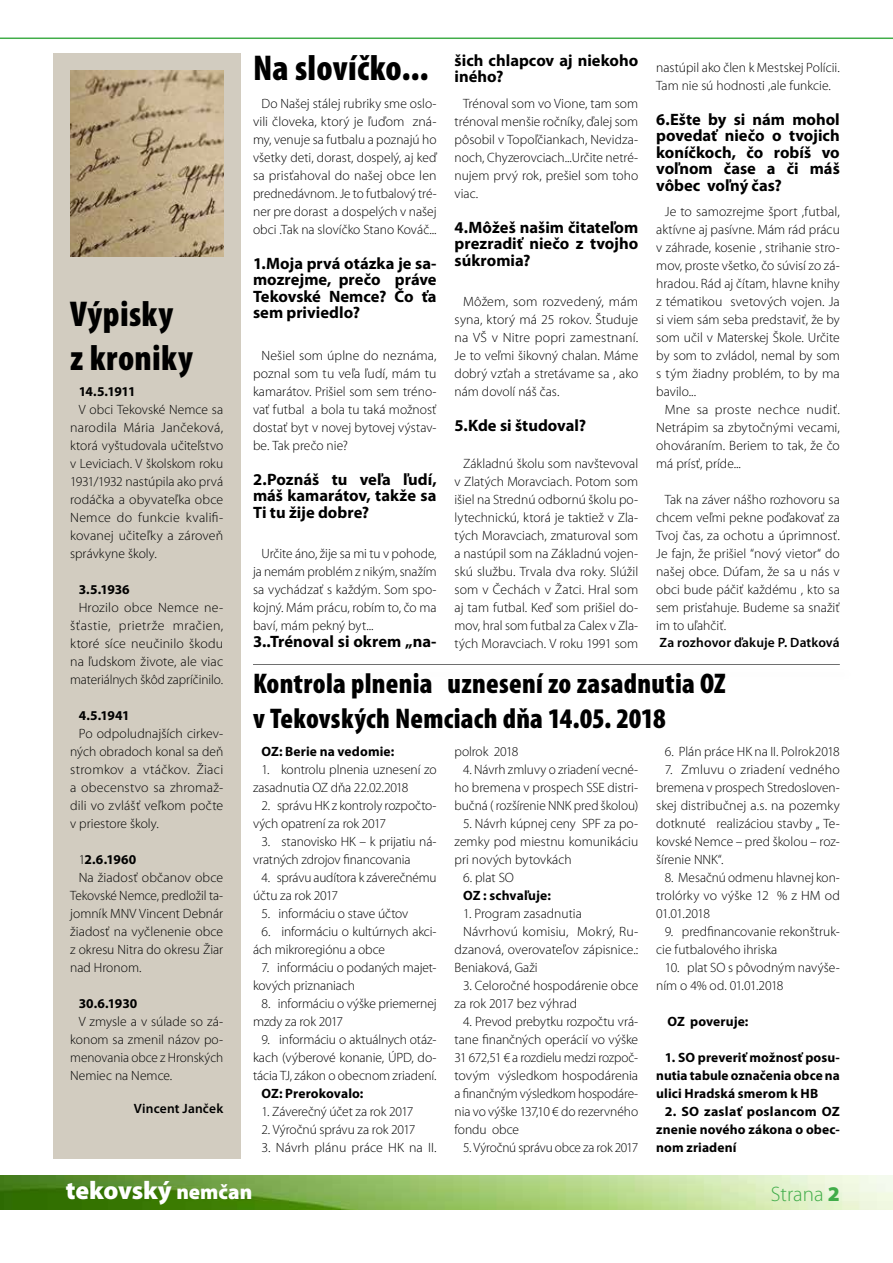
<style>
.page{position:relative;width:893px;height:1263px;background:#fff}
.page>*{position:absolute;margin:0;border:0;box-sizing:border-box;transform-origin:0 0}
.t1{font:900 condensed 36px/43.2px "Mini Pro";letter-spacing:.01em;color:#000}
.t2{font:900 condensed 28.5px/34.2px "Mini Pro";letter-spacing:.01em;color:#000}
.t3{font:900 25.5px "Mini Pro";letter-spacing:-.005em;color:#fff}
.t4{font:300 21px "Mini Pro";color:#41ad49}
.t5{font:700 16.5px/16.5px "Mini Pro";color:#000;text-align:justify}
.t6{font:300 13.5px/18px "Mini Pro";color:#000;text-align:justify}
.t7{font:700 13.5px/18px "Mini Pro";letter-spacing:.01em;color:#000;text-align:justify}
.t8{font:600 13.5px "Mini Pro";letter-spacing:.01em;color:#000}
.s1{font-weight:300}
.s2{font-size:21px}
.s3{font-weight:900}
</style>
<div class="page">
<img style="left:0;top:1176px;width:893px;height:34px">
<hr style="left:0;top:38px;width:893px;height:1px;background:#41ad49">
<div style="left:53px;top:53px;width:187px;height:1106px;background:#d2ccc0"></div>
<hr style="left:253px;top:664px;width:587px;height:1px;background:#000">
<img style="left:70px;top:70px;width:153px;height:186px">
<h1 class="t1" style="left:70px;top:293px;width:124px">Výpisky z kroniky</h1>
<p class="t7" style="left:79px;top:383px;width:58px">14.5.1911</p>
<p class="t6" style="left:70px;top:401px;width:155px;text-indent:9px">V obci Tekovské Nemce sa narodila Mária Jančeková, ktorá vyštudovala učiteľstvo v Leviciach. V školskom roku 1931/1932 nastúpila ako prvá rodáčka a obyvateľka obce Nemce do funkcie kvalifi&shy;kovanej učiteľky a zároveň správkyne školy.</p>
<p class="t7" style="left:79px;top:581px;width:53px">3.5.1936</p>
<p class="t6" style="left:70px;top:599px;width:155px;text-indent:9px">Hrozilo obce Nemce ne&shy;šťastie, prietrže mračien, ktoré síce neučinilo škodu na ľudskom živote, ale viac materiálnych škôd zapríčinilo.</p>
<p class="t7" style="left:79px;top:707px;width:52px">4.5.1941</p>
<p class="t6" style="left:70px;top:725px;width:155px;text-indent:9px">Po odpoludnajších cirkev&shy;ných obradoch konal sa deň stromkov a vtáčkov. Žiaci a obecenstvo sa zhromaž&shy;dili vo zvlášť veľkom počte v priestore školy.</p>
<p class="t7" style="left:79px;top:851px;width:59px"><span class="s1">1</span>2.6.1960</p>
<p class="t6" style="left:79px;top:869px;width:146px">Na žiadosť občanov obce</p>
<p class="t6" style="left:70px;top:887px;width:155px">Tekovské Nemce, predložil ta-</p>
<p class="t6" style="left:70px;top:905px;width:155px">jomník MNV Vincent Debnár</p>
<p class="t6" style="left:70px;top:923px;width:155px">žiadosť na vyčlenenie obce</p>
<p class="t6" style="left:70px;top:941px;width:155px">z okresu Nitra do okresu Žiar</p>
<p class="t6" style="left:70px;top:959px;width:73px">nad Hronom.</p>
<p class="t7" style="left:79px;top:995px;width:60px">30.6.1930</p>
<p class="t6" style="left:70px;top:1013px;width:155px;text-indent:9px">V zmysle a v súlade so zá&shy;konom sa zmenil názov po&shy;menovania obce z Hronských Nemiec na Nemce.</p>
<p class="t8" style="left:134px;top:1101px;width:91px">Vincent Janček</p>
<h1 class="t1" style="left:253px;top:47px;width:177px">Na slovíčko...</h1>
<p class="t6" style="left:253px;top:95px;width:185px;text-indent:9px">Do Našej stálej rubriky sme oslo&shy;vili človeka, ktorý je ľuďom zná&shy;my, venuje sa futbalu a poznajú ho všetky deti, dorast, dospelý, aj keď sa prisťahoval do našej obce len prednedávnom. Je to futbalový tré&shy;ner pre dorast a dospelých v našej obci .Tak na slovíčko Stano Kováč...</p>
<p class="t5" style="left:253px;top:255px;width:185px">1.Moja prvá otázka je sa&shy;mozrejme, prečo práve Tekovské Nemce? Čo ťa sem priviedlo?</p>
<p class="t6" style="left:253px;top:347px;width:185px;text-indent:9px">Nešiel som úplne do neznáma, poznal som tu veľa ľudí, mám tu kamarátov. Prišiel som sem tréno&shy;vať futbal a bola tu taká možnosť dostať byt v novej bytovej výstav&shy;be. Tak prečo nie?</p>
<p class="t5" style="left:253px;top:471px;width:185px">2.Poznáš tu veľa ľudí, máš kamarátov, takže sa Ti tu žije dobre?</p>
<p class="t6" style="left:253px;top:545px;width:185px;text-indent:9px">Určite áno, žije sa mi tu v pohode, ja nemám problém z nikým, snažím sa vychádzať s každým. Som spo&shy;kojný. Mám prácu, robím to, čo ma baví, mám pekný byt...</p>
<p class="t5" style="left:253px;top:633px;width:185px">3..Trénoval si okrem „na-</p>
<p class="t5" style="left:455px;top:52px;width:185px">šich chlapcov aj niekoho iného?</p>
<p class="t6" style="left:455px;top:95px;width:185px;text-indent:9px">Trénoval som vo Vione, tam som trénoval menšie ročníky, ďalej som pôsobil v Topoľčiankach, Nevidza&shy;noch, Chyzerovciach...Určite netré&shy;nujem prvý rok, prešiel som toho viac.</p>
<p class="t5" style="left:455px;top:219px;width:185px">4.Môžeš našim čitateľom prezradiť niečo z tvojho súkromia?</p>
<p class="t6" style="left:455px;top:293px;width:185px;text-indent:9px">Môžem, som rozvedený, mám syna, ktorý má 25 rokov. Študuje na VŠ v Nitre popri zamestnaní.<br>Je to veľmi šikovný chalan. Máme dobrý vzťah a stretávame sa , ako nám dovolí náš čas.</p>
<p class="t5" style="left:455px;top:417px;width:133px">5.Kde si študoval?</p>
<p class="t6" style="left:455px;top:455px;width:185px;text-indent:9px">Základnú školu som navštevoval v Zlatých Moravciach. Potom som išiel na Strednú odbornú školu po&shy;lytechnickú, ktorá je taktiež v Zla&shy;tých Moravciach, zmaturoval som a nastúpil som na Základnú vojen&shy;skú službu. Trvala dva roky. Slúžil som v Čechách v Žatci. Hral som aj tam futbal. Keď som prišiel do&shy;mov, hral som futbal za Calex v Zla&shy;tých Moravciach. V roku 1991 som</p>
<p class="t6" style="left:656px;top:59px;width:185px">nastúpil ako člen k Mestskej Polícii.<br>Tam nie sú hodnosti ,ale funkcie.</p>
<p class="t5" style="left:656px;top:111px;width:185px">6.Ešte by si nám mohol povedať niečo o tvojich koníčkoch, čo robíš vo voľnom čase a či máš vôbec voľný čas?</p>
<p class="t6" style="left:656px;top:203px;width:185px;text-indent:9px">Je to samozrejme šport ,futbal, aktívne aj pasívne. Mám rád prácu v záhrade, kosenie , strihanie stro&shy;mov, proste všetko, čo súvisí zo zá&shy;hradou. Rád aj čítam, hlavne knihy z tématikou svetových vojen. Ja si viem sám seba predstaviť, že by som učil v Materskej Škole. Určite by som to zvládol, nemal by som s tým žiadny problém, to by ma bavilo...</p>
<p class="t6" style="left:656px;top:401px;width:185px;text-indent:9px">Mne sa proste nechce nudiť.<br>Netrápim sa zbytočnými vecami, ohováraním. Beriem to tak, že čo má prísť, príde...</p>
<p class="t6" style="left:656px;top:491px;width:185px;text-indent:9px">Tak na záver nášho rozhovoru sa chcem veľmi pekne poďakovať za Tvoj čas, za ochotu a úprimnosť.<br>Je fajn, že prišiel “nový vietor“ do našej obce. Dúfam, že sa u nás v obci bude páčiť každému , kto sa sem prisťahuje. Budeme sa snažiť im to uľahčiť.</p>
<p class="t8" style="left:659px;top:634px;width:182px">Za rozhovor ďakuje P. Datková</p>
<h2 class="t2" style="left:253px;top:667px;width:474px">Kontrola plnenia uznesení zo zasadnutia OZ v Tekovských Nemciach dňa 14.05. 2018</h2>
<p class="t7" style="left:261px;top:743px;width:134px">OZ: Berie na vedomie:</p>
<p class="t6" style="left:253px;top:761px;width:185px;text-indent:9px">1. kontrolu plnenia uznesení zo zasadnutia OZ dňa 22.02.2018</p>
<p class="t6" style="left:253px;top:797px;width:185px;text-indent:9px">2. správu HK z kontroly rozpočto&shy;vých opatrení za rok 2017</p>
<p class="t6" style="left:253px;top:833px;width:185px;text-indent:9px">3. stanovisko HK – k prijatiu ná&shy;vratných zdrojov financovania</p>
<p class="t6" style="left:253px;top:869px;width:185px;text-indent:9px">4. správu audítora k záverečnému účtu za rok 2017</p>
<p class="t6" style="left:261px;top:905px;width:148px">5. informáciu o stave účtov</p>
<p class="t6" style="left:253px;top:923px;width:185px;text-indent:9px">6. informáciu o kultúrnych akci&shy;ách mikroregiónu a obce</p>
<p class="t6" style="left:253px;top:959px;width:185px;text-indent:9px">7. informáciu o podaných majet&shy;kových priznaniach</p>
<p class="t6" style="left:253px;top:995px;width:185px;text-indent:8px">8. informáciu o výške priemernej mzdy za rok 2017</p>
<p class="t6" style="left:253px;top:1031px;width:185px;text-indent:9px">9. informáciu o aktuálnych otáz&shy;kach (výberové konanie, ÚPD, do&shy;tácia TJ, zákon o obecnom zriadení.</p>
<p class="t7" style="left:261px;top:1085px;width:103px">OZ: Prerokovalo:</p>
<p class="t6" style="left:261px;top:1103px;width:153px">1. Záverečný účet za rok 2017</p>
<p class="t6" style="left:261px;top:1121px;width:155px">2. Výročnú správu za rok 2017</p>
<p class="t6" style="left:261px;top:1139px;width:177px">3. Návrh plánu práce HK na II.</p>
<p class="t6" style="left:455px;top:743px;width:65px">polrok 2018</p>
<p class="t6" style="left:455px;top:761px;width:185px;text-indent:9px">4. Návrh zmluvy o zriadení vecné&shy;ho bremena v prospech SSE distri&shy;bučná ( rozšírenie NNK pred školou)</p>
<p class="t6" style="left:455px;top:815px;width:185px;text-indent:9px">5. Návrh kúpnej ceny SPF za po&shy;zemky pod miestnu komunikáciu pri nových bytovkách</p>
<p class="t6" style="left:463px;top:869px;width:52px">6. plat SO</p>
<p class="t7" style="left:463px;top:887px;width:89px">OZ : schvaľuje:</p>
<p class="t6" style="left:463px;top:905px;width:120px">1. Program zasadnutia</p>
<p class="t6" style="left:463px;top:923px;width:177px">Návrhovú komisiu, Mokrý, Ru-</p>
<p class="t6" style="left:455px;top:941px;width:185px">dzanová, overovateľov zápisnice.:</p>
<p class="t6" style="left:455px;top:959px;width:85px">Beniaková, Gaži</p>
<p class="t6" style="left:455px;top:977px;width:185px;text-indent:9px">3. Celoročné hospodárenie obce za rok 2017 bez výhrad</p>
<p class="t6" style="left:455px;top:1013px;width:185px;text-indent:9px">4. Prevod prebytku rozpočtu vrá&shy;tane finančných operácií vo výške 31 672,51 € a rozdielu medzi rozpoč&shy;tovým výsledkom hospodárenia a finančným výsledkom hospodáre&shy;nia vo výške 137,10 € do rezervného fondu obce</p>
<p class="t6" style="left:463px;top:1139px;width:177px">5. Výročnú správu obce za rok 2017</p>
<p class="t6" style="left:665px;top:743px;width:177px">6. Plán práce HK na II. Polrok2018</p>
<p class="t6" style="left:656px;top:761px;width:185px;text-indent:9px">7. Zmluvu o zriadení vedného bremena v prospech Stredosloven&shy;skej distribučnej a.s. na pozemky dotknuté realizáciou stavby „ Te&shy;kovské Nemce – pred školou – roz&shy;šírenie NNK“.</p>
<p class="t6" style="left:656px;top:869px;width:185px;text-indent:9px">8. Mesačnú odmenu hlavnej kon&shy;trolórky vo výške 12 % z HM od 01.01.2018</p>
<p class="t6" style="left:656px;top:923px;width:185px;text-indent:9px">9. predfinancovanie rekonštruk&shy;cie futbalového ihriska</p>
<p class="t6" style="left:656px;top:959px;width:185px;text-indent:9px">10. plat SO s pôvodným navýše&shy;ním o 4% od. 01.01.2018</p>
<p class="t7" style="left:667px;top:1013px;width:82px">OZ poveruje:</p>
<p class="t7" style="left:656px;top:1049px;width:185px;text-indent:9px">1. SO preveriť možnosť posu&shy;nutia tabule označenia obce na ulici Hradská smerom k HB</p>
<p class="t7" style="left:656px;top:1103px;width:185px;text-indent:9px">2. SO zaslať poslancom OZ znenie nového zákona o obec&shy;nom zriadení</p>
<h3 class="t3" style="left:66px;top:1176px;width:188px">tekovský <span class="s2">nemčan</span></h3>
<h3 class="t4" style="left:771px;top:1182px;width:70px">Strana <span class="s3">2</span></h3>
</div>
